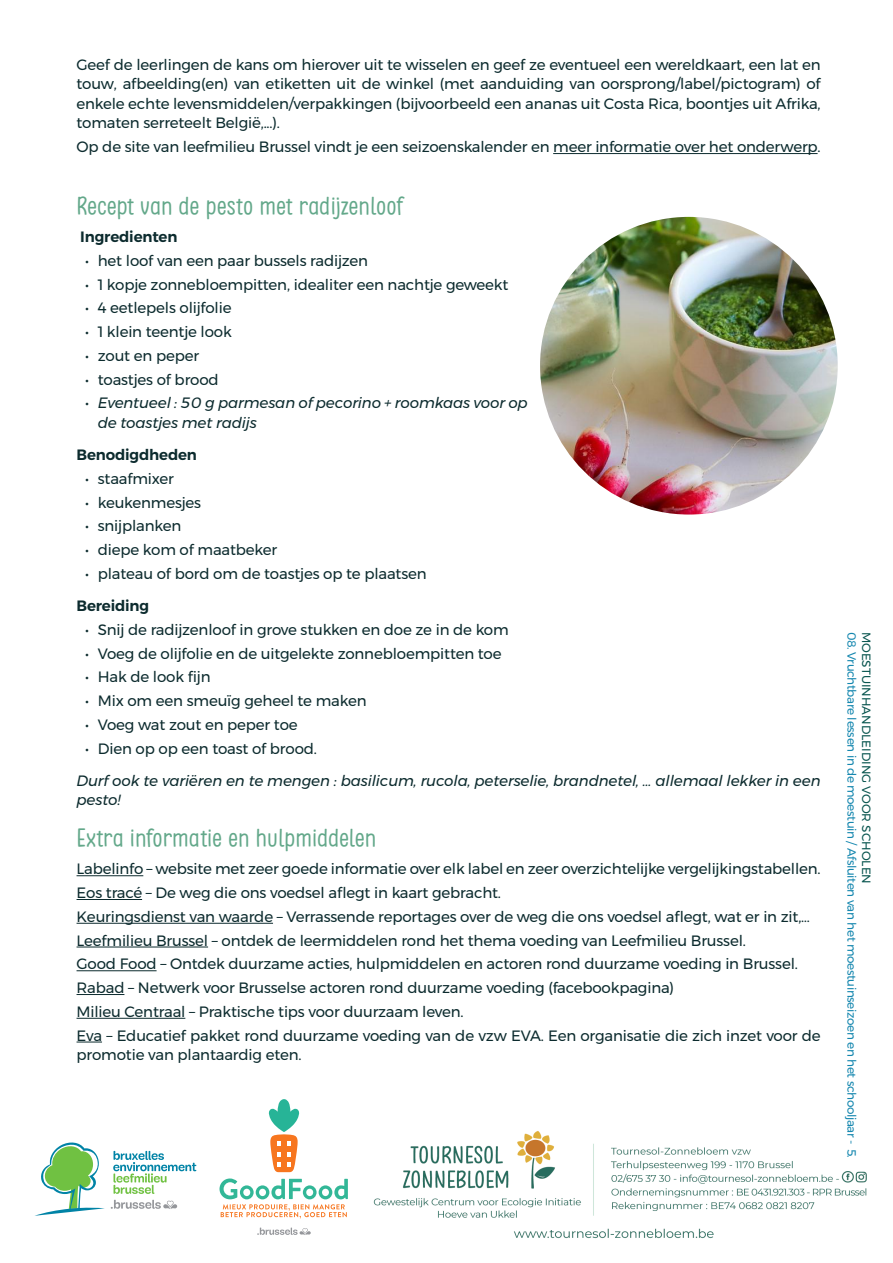
<style>
.page{position:relative;width:893px;height:1263px;background:#fff}
.page>*{position:absolute;margin:0;border:0;box-sizing:border-box;transform-origin:0 0}
.t1{font:24px "Clambake October Six";color:#63a88a}
.t2{font:15px/23.7px "Montserrat";letter-spacing:-.01em;color:#0c2b2e;text-align:justify}
.t3{font:italic 15px/19.5px "Montserrat";letter-spacing:-.01em;color:#0c2b2e}
.t4{font:600 15px "Montserrat";letter-spacing:-.01em;color:#0c2b2e}
.t5{font:12px "Montserrat";letter-spacing:-.03em;color:#1587af}
.t6{font:12px "Montserrat";color:#0a5650}
</style>
<div class="page">
<img style="left:373px;top:1131px;width:494px;height:108px">
<svg style="left:35px;top:1142px;width:162px;height:74px"></svg>
<svg style="left:269px;top:1099px;width:30px;height:73px"></svg>
<svg style="left:257px;top:1227px;width:54px;height:8px"></svg>
<svg style="left:219px;top:1178px;width:129px;height:40px"></svg>
<hr style="left:553px;top:153px;width:265px;height:1px;background:#0c2b2e">
<hr style="left:77px;top:875px;width:66px;height:1px;background:#0c2b2e">
<hr style="left:77px;top:899px;width:65px;height:1px;background:#0c2b2e">
<hr style="left:77px;top:923px;width:196px;height:1px;background:#0c2b2e">
<hr style="left:77px;top:947px;width:131px;height:1px;background:#0c2b2e">
<hr style="left:77px;top:970px;width:80px;height:1px;background:#0c2b2e">
<hr style="left:77px;top:994px;width:47px;height:1px;background:#0c2b2e">
<hr style="left:77px;top:1018px;width:108px;height:1px;background:#0c2b2e">
<svg style="left:77px;top:1042px;width:25px;height:1px"></svg>
<img style="left:540px;top:217px;width:298px;height:297px;border-radius:149px">
<p class="t2" style="left:77px;top:55px;width:746px;line-height:19.5px">Geef de leerlingen de kans om hierover uit te wisselen en geef ze eventueel een wereldkaart, een lat en touw, afbeelding(en) van etiketten uit de winkel (met aanduiding van oorsprong/label/pictogram) of enkele echte levensmiddelen/verpakkingen (bijvoorbeeld een ananas uit Costa Rica, boontjes uit Afrika, tomaten serreteelt België,...).</p>
<p class="t2" style="left:77px;top:135px;width:746px">Op de site van leefmilieu Brussel vindt je een seizoenskalender en meer informatie over het onderwerp.</p>
<h1 class="t1" style="left:77px;top:192px;width:328px">Recept van de pesto met radijzenloof</h1>
<p class="t4" style="left:80px;top:225px;width:99px">Ingredienten</p>
<p class="t2" style="left:85px;top:248px;width:285px">• het loof van een paar bussels radijzen</p>
<p class="t2" style="left:85px;top:272px;width:425px">• 1 kopje zonnebloempitten, idealiter een nachtje geweekt</p>
<p class="t2" style="left:85px;top:296px;width:148px">• 4 eetlepels olijfolie</p>
<p class="t2" style="left:85px;top:320px;width:148px">• 1 klein teentje look</p>
<p class="t2" style="left:85px;top:343px;width:116px">• zout en peper</p>
<p class="t2" style="left:85px;top:367px;width:135px">• toastjes of brood</p>
<p class="t3" style="left:98px;top:393px;width:432px;text-indent:-13px">• Eventueel : 50 g parmesan of pecorino + roomkaas voor op de toastjes met radijs</p>
<p class="t4" style="left:77px;top:443px;width:122px">Benodigdheden</p>
<p class="t2" style="left:85px;top:467px;width:90px">• staafmixer</p>
<p class="t2" style="left:85px;top:490px;width:118px">• keukenmesjes</p>
<p class="t2" style="left:85px;top:514px;width:98px">• snijplanken</p>
<p class="t2" style="left:85px;top:538px;width:194px">• diepe kom of maatbeker</p>
<p class="t2" style="left:85px;top:562px;width:343px">• plateau of bord om de toastjes op te plaatsen</p>
<p class="t4" style="left:77px;top:594px;width:74px">Bereiding</p>
<p class="t2" style="left:85px;top:618px;width:425px">• Snij de radijzenloof in grove stukken en doe ze in de kom</p>
<p class="t2" style="left:85px;top:641px;width:418px">• Voeg de olijfolie en de uitgelekte zonnebloempitten toe</p>
<p class="t2" style="left:85px;top:665px;width:127px">• Hak de look fijn</p>
<p class="t2" style="left:85px;top:689px;width:283px">• Mix om een smeuïg geheel te maken</p>
<p class="t2" style="left:85px;top:713px;width:214px">• Voeg wat zout en peper toe</p>
<p class="t2" style="left:85px;top:736px;width:233px">• Dien op op een toast of brood.</p>
<p class="t3" style="left:77px;top:771px;width:746px">Durf ook te variëren en te mengen : basilicum, rucola, peterselie, brandnetel, … allemaal lekker in een pesto!</p>
<h1 class="t1" style="left:77px;top:824px;width:301px">Extra informatie en hulpmiddelen</h1>
<p class="t2" style="left:77px;top:857px;width:746px;text-align:left">Labelinfo – website met zeer goede informatie over elk label en zeer overzichtelijke vergelijkingstabellen.<br>Eos tracé – De weg die ons voedsel aflegt in kaart gebracht.<br>Keuringsdienst van waarde – Verrassende reportages over de weg die ons voedsel aflegt, wat er in zit,… Leefmilieu Brussel – ontdek de leermiddelen rond het thema voeding van Leefmilieu Brussel.<br>Good Food – Ontdek duurzame acties, hulpmiddelen en actoren rond duurzame voeding in Brussel.<br>Rabad – Netwerk voor Brusselse actoren rond duurzame voeding (facebookpagina)<br>Milieu Centraal – Praktische tips voor duurzaam leven.<br>Eva – Educatief pakket rond duurzame voeding van de vzw EVA. Een organisatie die zich inzet voor de</p>
<p class="t2" style="left:77px;top:1043px;width:227px">promotie van plantaardig eten.</p>
<p class="t5" style="left:861px;top:631px;width:528px;rotate:90deg">08. Vruchtbare lessen in de moestuin / Afsluiten van het moestuinseizoen en het schooljaar - 5.</p>
<p class="t6" style="left:876px;top:631px;width:254px;rotate:90deg">MOESTUINHANDLEIDING VOOR SCHOLEN</p>
</div>
